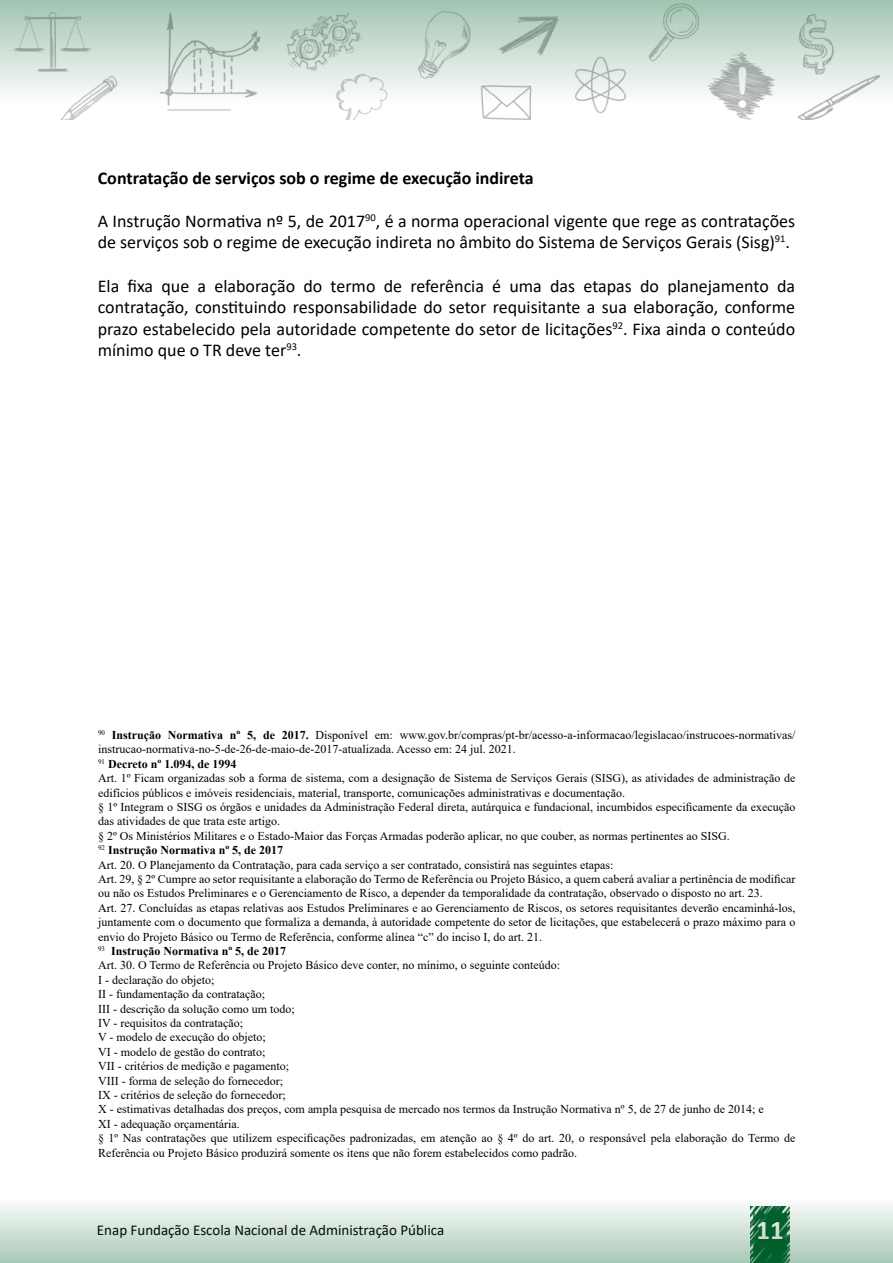
<style>
.page{position:relative;width:893px;height:1263px;background:#fff}
.page>*{position:absolute;margin:0;border:0;box-sizing:border-box;transform-origin:0 0}
.t1{font:700 27px "Calibri";color:#fff}
.t2{font:18px/21.6px "Calibri";color:#000}
.t3{font:700 18px "Calibri";color:#000}
.t4{font:15px "Calibri";color:#000}
.t5{font:12px/14.4px "Times New Roman";color:#000}
.s1{font-weight:700}
</style>
<div class="page">
<svg style="left:0;top:0;width:893px;height:120px"></svg>
<svg style="left:0;top:1205px;width:893px;height:58px;background:#c6dacf"></svg>
<h2 class="t3" style="left:98px;top:165px;width:437px">Contratação de serviços sob o regime de execução indireta</h2>
<h2 class="t2" style="left:98px;top:210px;width:699px">A Instrução Normativa nº 5, de 2017<sup>90</sup>, é a norma operacional vigente que rege as contratações de serviços sob o regime de execução indireta no âmbito do Sistema de Serviços Gerais (Sisg)<sup>91</sup>.</h2>
<p class="t2" style="left:98px;top:274px;width:699px;text-align:justify">Ela fixa que a elaboração do termo de referência é uma das etapas do planejamento da contratação, constituindo responsabilidade do setor requisitante a sua elaboração, conforme prazo estabelecido pela autoridade competente do setor de licitações<sup>92</sup>. Fixa ainda o conteúdo mínimo que o TR deve ter<sup>93</sup>.</p>
<p class="t5" style="left:98px;top:727px;width:699px"><sup>90</sup> <span class="s1">Instrução Normativa nº 5, de 2017.</span> Disponível em: www.gov.br/compras/pt-br/acesso-a-informacao/legislacao/instrucoes-normativas/ instrucao-normativa-no-5-de-26-de-maio-de-2017-atualizada. Acesso em: 24 jul. 2021.<br><sup>91</sup> <span class="s1">Decreto nº 1.094, de 1994<br></span>Art. 1º Ficam organizadas sob a forma de sistema, com a designação de Sistema de Serviços Gerais (SISG), as atividades de administração de edifícios públicos e imóveis residenciais, material, transporte, comunicações administrativas e documentação.<br>§ 1º Integram o SISG os órgãos e unidades da Administração Federal direta, autárquica e fundacional, incumbidos especificamente da execução das atividades de que trata este artigo.<br>§ 2º Os Ministérios Militares e o Estado-Maior das Forças Armadas poderão aplicar, no que couber, as normas pertinentes ao SISG.<br><sup>92</sup> <span class="s1">Instrução Normativa nº 5, de 2017<br></span>Art. 20. O Planejamento da Contratação, para cada serviço a ser contratado, consistirá nas seguintes etapas:<br>Art. 29, § 2º Cumpre ao setor requisitante a elaboração do Termo de Referência ou Projeto Básico, a quem caberá avaliar a pertinência de modificar ou não os Estudos Preliminares e o Gerenciamento de Risco, a depender da temporalidade da contratação, observado o disposto no art. 23.<br>Art. 27. Concluídas as etapas relativas aos Estudos Preliminares e ao Gerenciamento de Riscos, os setores requisitantes deverão encaminhá-los, juntamente com o documento que formaliza a demanda, à autoridade competente do setor de licitações, que estabelecerá o prazo máximo para o envio do Projeto Básico ou Termo de Referência, conforme alínea “c” do inciso I, do art. 21.<br><sup>93</sup> <span class="s1">Instrução Normativa nº 5, de 2017<br></span>Art. 30. O Termo de Referência ou Projeto Básico deve conter, no mínimo, o seguinte conteúdo:<br>I - declaração do objeto;<br>II - fundamentação da contratação;<br>III - descrição da solução como um todo;<br>IV - requisitos da contratação;<br>V - modelo de execução do objeto;<br>VI - modelo de gestão do contrato;<br>VII - critérios de medição e pagamento;<br>VIII - forma de seleção do fornecedor;<br>IX - critérios de seleção do fornecedor;<br>X - estimativas detalhadas dos preços, com ampla pesquisa de mercado nos termos da Instrução Normativa nº 5, de 27 de junho de 2014; e<br>XI - adequação orçamentária.<br>§ 1º Nas contratações que utilizem especificações padronizadas, em atenção ao § 4º do art. 20, o responsável pela elaboração do Termo de Referência ou Projeto Básico produzirá somente os itens que não forem estabelecidos como padrão.</p>
<p class="t4" style="left:97px;top:1220px;width:349px">Enap Fundação Escola Nacional de Administração Pública</p>
<h1 class="t1" style="left:757px;top:1210px;width:29px">11</h1>
</div>
